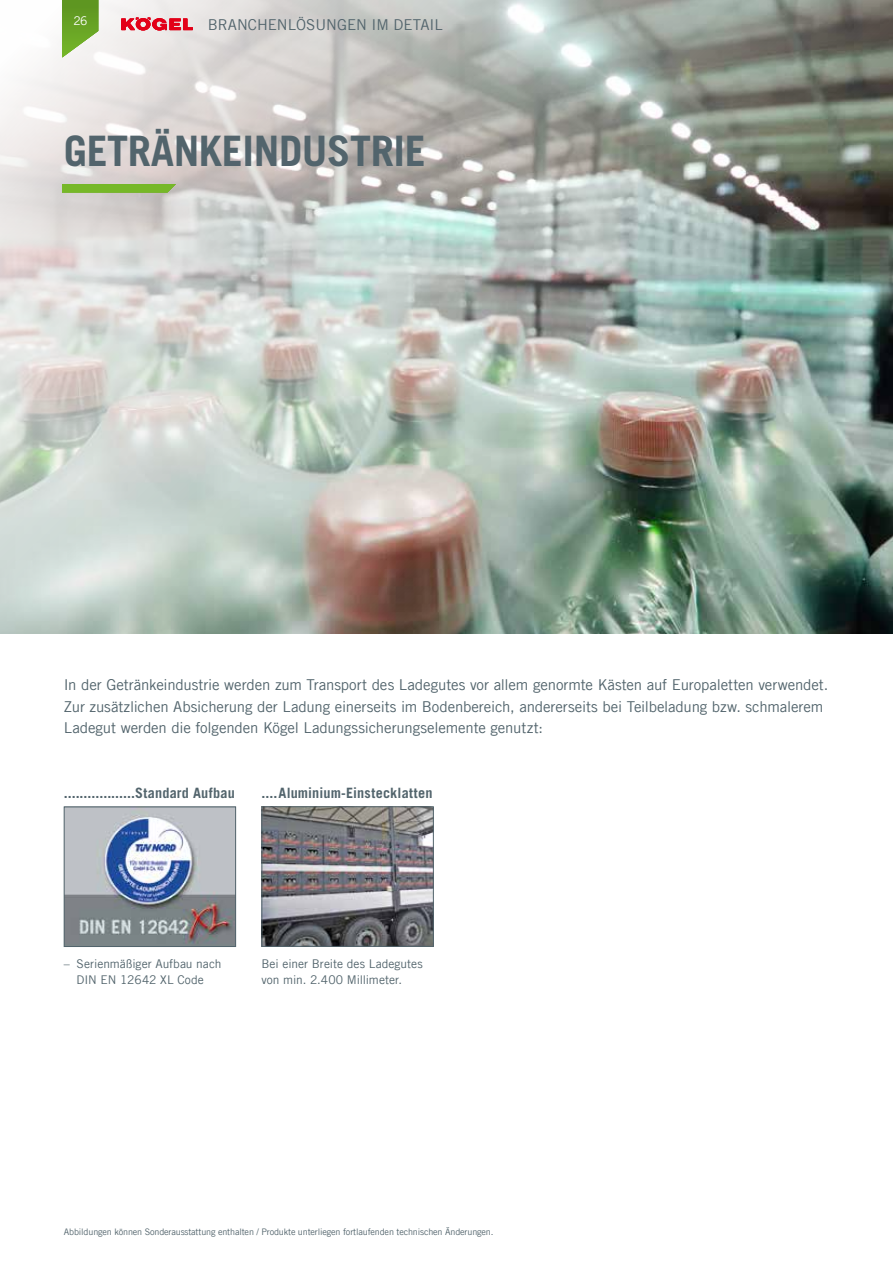
<style>
.page{position:relative;width:893px;height:1263px;background:#fff}
.page>*{position:absolute;margin:0;border:0;box-sizing:border-box;transform-origin:0 0}
.t1{font:700 42px "Trade Gothic LT Com";letter-spacing:-.01em;color:#52646c}
.t2{font:15px/21.6px "Trade Gothic LT Com";letter-spacing:-.01em;color:#52646c}
.t3{font:700 14.25px "Trade Gothic LT Com";letter-spacing:.01em;color:#52646c}
.t4{font:12px/15.8px "Trade Gothic LT Com";color:#52646c;text-align:center}
.t5{font:12px "Trade Gothic LT Com";color:#fff}
.t6{font:9px "Trade Gothic LT Com";letter-spacing:-.015em;color:#52646c}
</style>
<div class="page">
<img style="left:0;top:0;width:893px;height:634px">
<img style="left:66px;top:808px;width:168px;height:137px">
<div style="left:64px;top:806px;width:172px;height:141px;border:1px solid #52646c"></div>
<img style="left:263px;top:808px;width:169px;height:137px">
<div style="left:261px;top:806px;width:173px;height:141px;border:1px solid #52646c"></div>
<svg style="left:62px;top:0;width:36px;height:58px"></svg>
<svg style="left:121px;top:17px;width:72px;height:13px"></svg>
<svg style="left:62px;top:184px;width:114px;height:9px"></svg>
<p class="t5" style="left:73px;top:14px;width:16px">26</p>
<p class="t2" style="left:208px;top:14px;width:236px">BRANCHENLÖSUNGEN IM DETAIL</p>
<h1 class="t1" style="left:64px;top:125px;width:364px">GETRÄNKEINDUSTRIE</h1>
<p class="t2" style="left:64px;top:674px;width:766px">In der Getränkeindustrie werden zum Transport des Ladegutes vor allem genormte Kästen auf Europaletten verwendet.<br>Zur zusätzlichen Absicherung der Ladung einerseits im Bodenbereich, andererseits bei Teilbeladung bzw. schmalerem<br>Ladegut werden die folgenden Kögel Ladungssicherungselemente genutzt:</p>
<p class="t3" style="left:64px;top:784px;width:172px">..................Standard Aufbau</p>
<p class="t3" style="left:261px;top:784px;width:173px">....Aluminium-Einstecklatten</p>
<p class="t4" style="left:64px;top:956px;width:159px">– Serienmäßiger Aufbau nach<br>DIN EN 12642 XL Code</p>
<p class="t4" style="left:261px;top:955px;width:163px;text-align:left">Bei einer Breite des Ladegutes von min. 2.400 Millimeter.</p>
<p class="t6" style="left:64px;top:1227px;width:431px">Abbildungen können Sonderausstattung enthalten / Produkte unterliegen fortlaufenden technischen Änderungen.</p>
</div>
